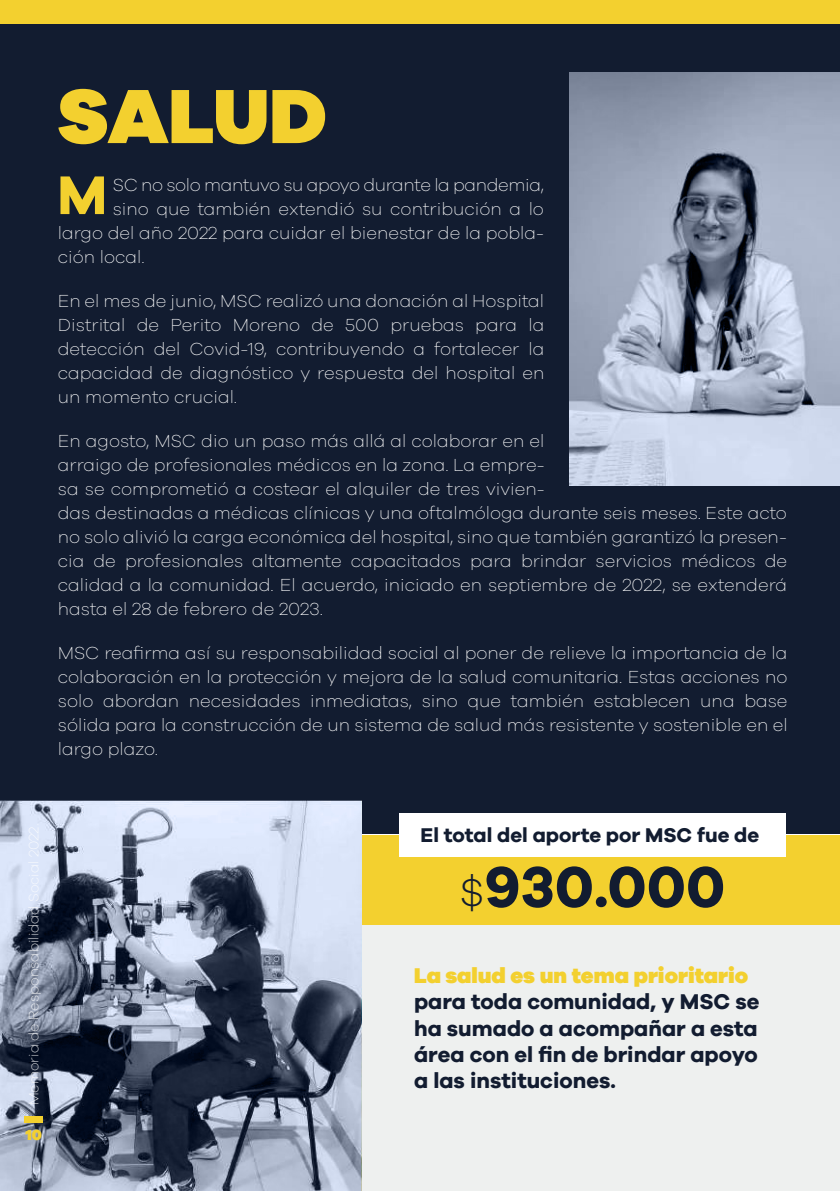
<style>
.page{position:relative;width:840px;height:1191px;background:#fff}
.page>*{position:absolute;margin:0;border:0;box-sizing:border-box;transform-origin:0 0}
.t1{font:900 79.2px "Galano Grotesque";letter-spacing:-.005em;color:#f3d02f}
.t2{font:700 59.2px "Galano Grotesque";color:#121c30}
.t3{font:700 56.2px "Galano Grotesque";color:#f3d02f}
.t4{font:700 22px/26.4px "Galano Grotesque";color:#121c30;text-align:justify}
.t5{font:900 22px "Galano Grotesque";color:#f3d02f}
.t6{font:700 20.6px "Galano Grotesque";color:#121c30}
.t7{font:200 18px/24px "Galano Grotesque";color:#fff;text-align:justify}
.t8{font:200 18px "Galano Grotesque";letter-spacing:-.02em;color:#fff}
.t9{font:900 15.2px "Galano Grotesque";color:#f3d02f}
.t10{font:200 14px "Galano Grotesque";color:#fff}
.s1{font-weight:300;font-size:42.8px}
</style>
<div class="page">
<div style="left:346px;top:919px;width:493px;height:272px;background:#eef0ef"></div>
<div style="left:0;top:0;width:839px;height:834px;background:#121c30"></div>
<svg style="left:569px;top:72px;width:270px;height:413px;background:#a0aabe"></svg>
<div style="left:321px;top:836px;width:518px;height:89px;background:#f3d02f"></div>
<svg style="left:0;top:800px;width:361px;height:391px;background:#818b9f"></svg>
<div style="left:399px;top:813px;width:386px;height:43px;background:#fff"></div>
<div style="left:24px;top:1115px;width:18px;height:7px;background:#f3d02f"></div>
<div style="left:0;top:0;width:839px;height:23px;background:#f3d02f"></div>
<h1 class="t1" style="left:57px;top:66px;width:272px">SALUD</h1>
<p class="t8" style="left:113px;top:174px;width:432px">SC no solo mantuvo su apoyo durante la pandemia,</p>
<p class="t7" style="left:113px;top:196px;width:432px">sino que también extendió su contribución a lo</p>
<p class="t7" style="left:58px;top:220px;width:487px">largo del año 2022 para cuidar el bienestar de la pobla-</p>
<p class="t7" style="left:58px;top:244px;width:88px">ción local.</p>
<p class="t7" style="left:58px;top:288px;width:487px">En el mes de junio, MSC realizó una donación al Hospital Distrital de Perito Moreno de 500 pruebas para la detección del Covid-19, contribuyendo a fortalecer la capacidad de diagnóstico y respuesta del hospital en un momento crucial.</p>
<p class="t7" style="left:58px;top:428px;width:730px;text-align:left">En agosto, MSC dio un paso más allá al colaborar en el<br>arraigo de profesionales médicos en la zona. La empre-<br>sa se comprometió a costear el alquiler de tres vivien-<br>das destinadas a médicas clínicas y una oftalmóloga durante seis meses. Este acto no solo alivió la carga económica del hospital, sino que también garantizó la presen&shy;cia de profesionales altamente capacitados para brindar servicios médicos de calidad a la comunidad. El acuerdo, iniciado en septiembre de 2022, se extenderá hasta el 28 de febrero de 2023.</p>
<p class="t7" style="left:58px;top:640px;width:731px">MSC reafirma así su responsabilidad social al poner de relieve la importancia de la colaboración en la protección y mejora de la salud comunitaria. Estas acciones no solo abordan necesidades inmediatas, sino que también establecen una base sólida para la construcción de un sistema de salud más resistente y sostenible en el largo plazo.</p>
<h3 class="t3" style="left:57px;top:160px;width:51px">M</h3>
<p class="t10" style="left:25px;top:1105px;width:283px;rotate:-90deg">Memoria de Responsabilidad Social 2022.</p>
<p class="t9" style="left:25px;top:1125px;width:18px">10</p>
<p class="t6" style="left:420px;top:822px;width:340px">El total del aporte por MSC fue de</p>
<h2 class="t2" style="left:459px;top:850px;width:267px"><span class="s1">$</span>930.000</h2>
<p class="t5" style="left:414px;top:961px;width:335px">La salud es un tema prioritario</p>
<p class="t4" style="left:414px;top:988px;width:346px">para toda comunidad, y MSC se ha sumado a acompañar a esta área con el fin de brindar apoyo a las instituciones.</p>
</div>
